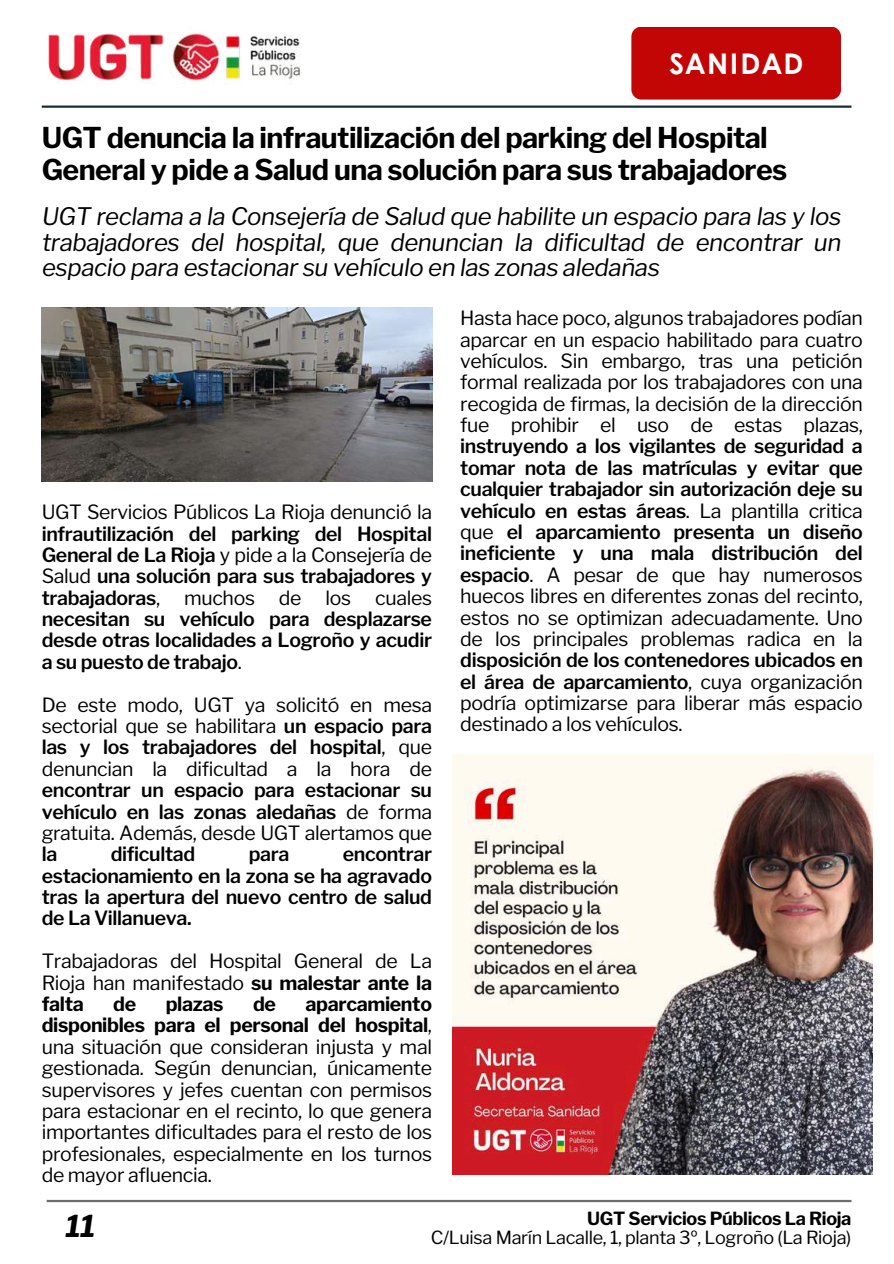
<style>
.page{position:relative;width:894px;height:1264px;background:#fff}
.page>*{position:absolute;margin:0;border:0;box-sizing:border-box;transform-origin:0 0}
.t1{font:italic 700 30px "Libre Franklin";color:#000}
.t2{font:700 28.5px/31.5px "Libre Franklin";letter-spacing:-.02em;color:#000}
.t3{font:700 28.5px "Century Gothic";letter-spacing:.06em;color:#fff}
.t4{font:italic 24px/25.8px "Libre Franklin";letter-spacing:-.015em;color:#020202;text-align:justify}
.t5{font:19.5px/21.3px "Libre Franklin";letter-spacing:-.015em;color:#020202;text-align:justify}
.t6{font:600 19.5px/21.3px "Libre Franklin";letter-spacing:-.015em;color:#020202;text-align:justify}
.t7{font:700 19.5px "Libre Franklin";letter-spacing:-.015em;color:#020202}
.t8{font:18px "Libre Franklin";letter-spacing:-.015em;color:#020202}
.t9{font:700 18px "Libre Franklin";letter-spacing:-.015em;color:#020202}
.s1{font-weight:400}
.s2{font-weight:600}
.s3{font-weight:700}
</style>
<div class="page">
<hr style="left:47px;top:1199px;width:804px;height:3px;background:#6d6d6d">
<img style="left:46px;top:32px;width:256px;height:52px">
<hr style="left:42px;top:105px;width:809px;height:3px;background:#153035">
<div style="left:631px;top:27px;width:209px;height:73px;background:#c20605"></div>
<img style="left:42px;top:307px;width:390px;height:175px">
<img style="left:452px;top:754px;width:419px;height:420px">
<h2 class="t3" style="left:668px;top:42px;width:136px">SANIDAD</h2>
<h2 class="t2" style="left:42px;top:122px;width:747px">UGT denuncia la infrautilización del parking del Hospital<br>General y pide a Salud una solución para sus trabajadores</h2>
<p class="t4" style="left:42px;top:203px;width:800px">UGT reclama a la Consejería de Salud que habilite un espacio para las y los trabajadores del hospital, que denuncian la dificultad de encontrar un espacio para estacionar su vehículo en las zonas aledañas</p>
<p class="t5" style="left:460px;top:307px;width:404px">Hasta hace poco, algunos trabajadores podían aparcar en un espacio habilitado para cuatro vehículos. Sin embargo, tras una petición formal realizada por los trabajadores con una recogida de firmas, la decisión de la dirección fue prohibir el uso de estas plazas,</p>
<p class="t6" style="left:460px;top:436px;width:404px">instruyendo a los vigilantes de seguridad a tomar nota de las matrículas y evitar que cualquier trabajador sin autorización deje su vehículo en estas áreas<span class="s1">. La plantilla critica que</span> el aparcamiento presenta un diseño ineficiente y una mala distribución del espacio<span class="s1">. A pesar de que hay numerosos huecos libres en diferentes zonas del recinto, estos no se optimizan adecuadamente. Uno de los principales problemas radica en la</span></p>
<p class="t5" style="left:460px;top:649px;width:404px"><span class="s2">disposición de los contenedores ubicados en el área de aparcamiento</span>, cuya organización podría optimizarse para liberar más espacio destinado a los vehículos.</p>
<p class="t5" style="left:42px;top:501px;width:391px">UGT Servicios Públicos La Rioja denunció la</p>
<p class="t6" style="left:42px;top:523px;width:391px">infrautilización del parking del Hospital General de La Rioja <span class="s1">y pide a la Consejería de Salud</span> una solución para sus trabajadores y trabajadoras<span class="s1">, muchos de los cuales </span>necesitan su vehículo para desplazarse desde otras localidades a Logroño y acudir a su puesto de trabajo<span class="s1">.</span></p>
<p class="t5" style="left:42px;top:694px;width:391px">De este modo, UGT ya solicitó en mesa sectorial que se habilitara <span class="s2">un espacio para las y los trabajadores del hospital</span>, que denuncian la dificultad a la hora de</p>
<p class="t6" style="left:42px;top:779px;width:391px">encontrar un espacio para estacionar su vehículo en las zonas aledañas <span class="s1">de forma gratuita. Además, desde UGT alertamos que</span></p>
<p class="t6" style="left:42px;top:843px;width:17px">la</p>
<p class="t6" style="left:111px;top:843px;width:86px">dificultad</p>
<p class="t6" style="left:249px;top:843px;width:42px">para</p>
<p class="t6" style="left:42px;top:843px;width:391px;text-indent:301px">encontrar estacionamiento en la zona se ha agravado tras la apertura del nuevo centro de salud de La Villanueva.</p>
<p class="t5" style="left:42px;top:950px;width:391px">Trabajadoras del Hospital General de La Rioja han manifestado <span class="s3">su malestar ante la falta</span></p>
<p class="t5" style="left:42px;top:993px;width:391px;text-indent:264px"><span class="s3">aparcamiento disponibles para el personal del hospital</span>, una situación que consideran injusta y mal gestionada. Según denuncian, únicamente supervisores y jefes cuentan con permisos para estacionar en el recinto, lo que genera importantes dificultades para el resto de los profesionales, especialmente en los turnos de mayor afluencia.</p>
<h1 class="t1" style="left:65px;top:1207px;width:31px">11</h1>
<p class="t9" style="left:587px;top:1207px;width:266px">UGT Servicios Públicos La Rioja</p>
<p class="t7" style="left:113px;top:992px;width:24px">de</p>
<p class="t7" style="left:166px;top:992px;width:59px">plazas</p>
<p class="t7" style="left:253px;top:992px;width:24px">de</p>
<p class="t8" style="left:430px;top:1226px;width:422px">C/Luisa Marín Lacalle, 1, planta 3º, Logroño (La Rioja)</p>
</div>
